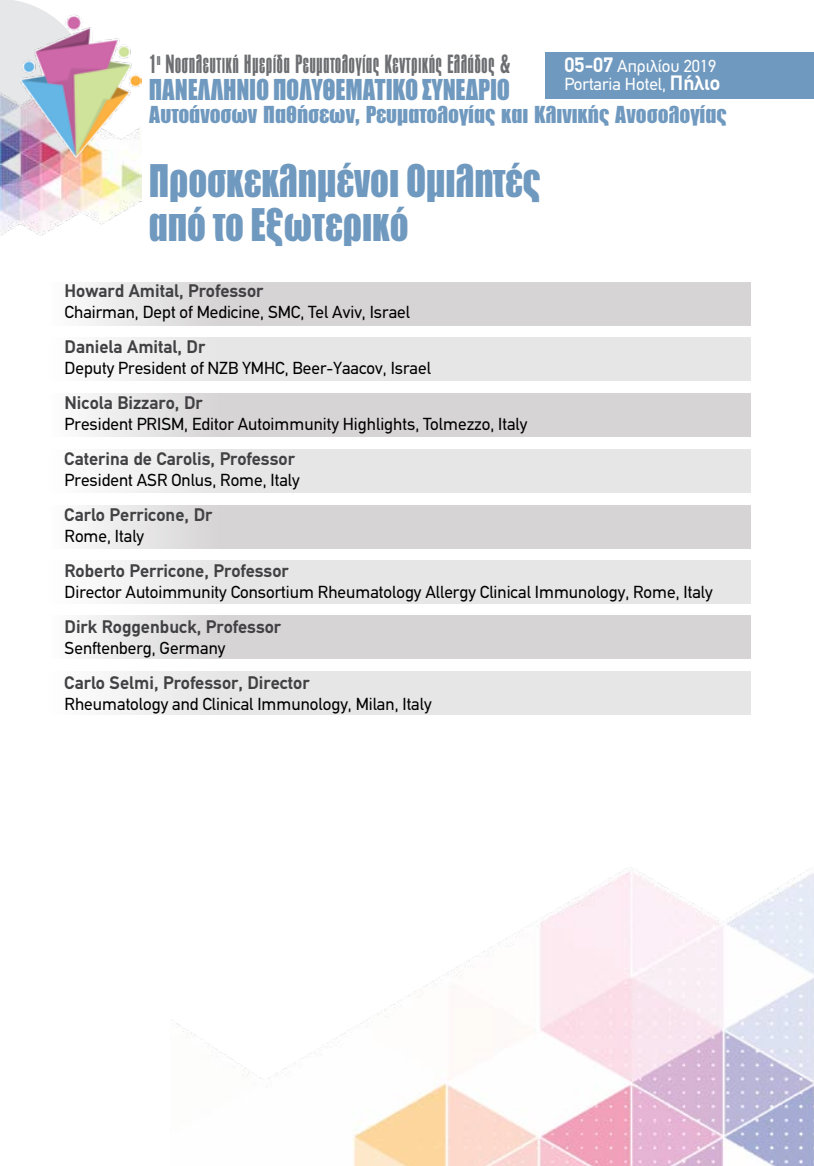
<style>
.page{position:relative;width:814px;height:1166px;background:#fff}
.page>*{position:absolute;margin:0;border:0;box-sizing:border-box;transform-origin:0 0}
.t1{font:900 43.75px/43.8px "PF Fusion Sans";color:#7099bf;scale:.9 1}
.t2{font:900 28px "PF Fusion Sans";letter-spacing:-.01em;color:#7099bf;scale:.92 1}
.t3{font:300 24.5px "PF Fusion Sans";letter-spacing:.01em;color:#6c6e71}
.t4{font:900 22.75px "PF Fusion Sans";color:#7099bf}
.t5{font:700 18.38px "PF Din Text";color:#414042}
.t6{font:17.5px "PF Din Text";color:#000}
.t7{font:17.5px/17.5px "PF Din Text";color:#fff}
.s1{font-weight:700;font-size:21px}
</style>
<div class="page">
<div style="left:546px;top:52px;width:268px;height:47px;background:#7099bf"></div>
<svg style="left:88px;top:283px;width:663px;height:43px;background:#d9d7d8"></svg>
<svg style="left:88px;top:393px;width:663px;height:43px;background:#d9d7d8"></svg>
<svg style="left:88px;top:505px;width:663px;height:43px;background:#d9d7d8"></svg>
<svg style="left:88px;top:615px;width:663px;height:43px;background:#d9d7d8"></svg>
<div style="left:46px;top:338px;width:705px;height:43px;background:#e7e6e6"></div>
<div style="left:46px;top:450px;width:705px;height:43px;background:#e7e6e6"></div>
<div style="left:46px;top:560px;width:705px;height:43px;background:#e7e6e6"></div>
<div style="left:46px;top:671px;width:705px;height:43px;background:#e7e6e6"></div>
<div style="left:0;top:0;width:20px;height:89px;background:#e6e7e8"></div>
<img style="left:0;top:89px;width:141px;height:147px">
<img style="left:20px;top:1px;width:121px;height:167px">
<img style="left:172px;top:867px;width:642px;height:299px">
<h3 class="t3" style="left:149px;top:50px;width:363px">1<sup>η</sup> Νοσηλευτική Ημερίδα Ρευματολογίας Κεντρικής Ελλάδος &amp;</h3>
<h2 class="t2" style="left:149px;top:72px;width:394px">ΠΑΝΕΛΛΗΝΙΟ ΠΟΛΥΘΕΜΑΤΙΚΟ ΣΥΝΕΔΡΙΟ</h2>
<p class="t7" style="left:564px;top:57px;width:157px"><span class="s1">05-07</span> Απριλίου 2019<br>Portaria Hotel, <span class="s1">Πήλιο</span></p>
<h3 class="t4" style="left:149px;top:100px;width:579px">Αυτοάνοσων Παθήσεων, Ρευματολογίας και Κλινικής Ανοσολογίας</h3>
<h1 class="t1" style="left:149px;top:157px;width:436px">Προσκεκλημένοι Ομιλητές από το Εξωτερικό</h1>
<p class="t5" style="left:65px;top:280px;width:200px">Howard Amital, Professor</p>
<p class="t6" style="left:65px;top:301px;width:347px">Chairman, Dept of Medicine, SMC, Tel Aviv, Israel</p>
<p class="t5" style="left:65px;top:336px;width:142px">Daniela Amital, Dr</p>
<p class="t6" style="left:65px;top:357px;width:368px">Deputy President of NZB YMHC, Beer-Yaacov, Israel</p>
<p class="t5" style="left:65px;top:392px;width:139px">Nicola Bizzaro, Dr</p>
<p class="t6" style="left:65px;top:413px;width:464px">President PRISM, Editor Autoimmunity Highlights, Tolmezzo, Italy</p>
<p class="t5" style="left:65px;top:448px;width:232px">Caterina de Carolis, Professor</p>
<p class="t6" style="left:65px;top:469px;width:237px">President ASR Onlus, Rome, Italy</p>
<p class="t5" style="left:65px;top:504px;width:149px">Carlo Perricone, Dr</p>
<p class="t6" style="left:65px;top:525px;width:81px">Rome, Italy</p>
<p class="t5" style="left:65px;top:560px;width:226px">Roberto Perricone, Professor</p>
<p class="t6" style="left:65px;top:581px;width:649px">Director Autoimmunity Consortium Rheumatology Allergy Clinical Immunology, Rome, Italy</p>
<p class="t5" style="left:65px;top:616px;width:218px">Dirk Roggenbuck, Professor</p>
<p class="t6" style="left:65px;top:637px;width:162px">Senftenberg, Germany</p>
<p class="t5" style="left:65px;top:672px;width:246px">Carlo Selmi, Professor, Director</p>
<p class="t6" style="left:65px;top:693px;width:368px">Rheumatology and Clinical Immunology, Milan, Italy</p>
</div>
